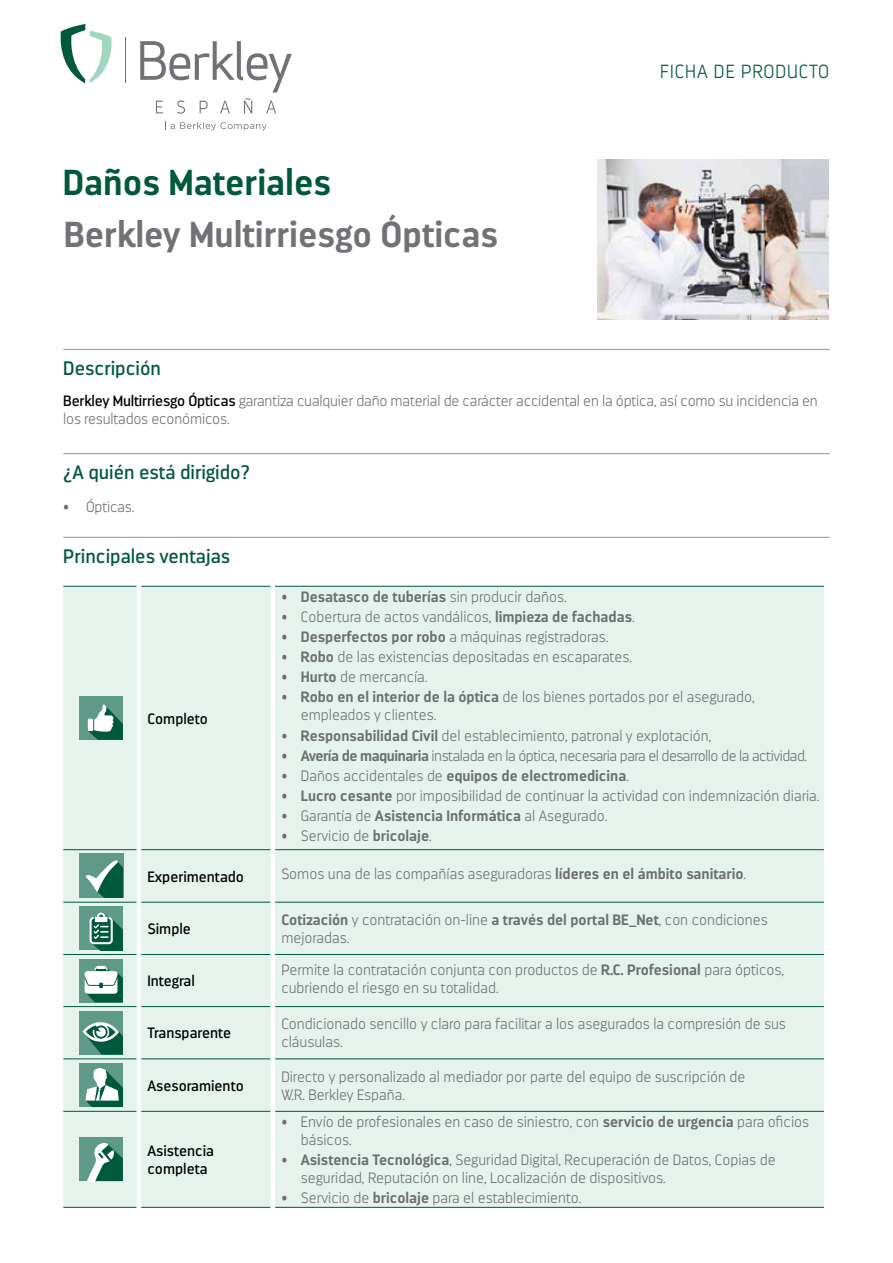
<style>
.page{position:relative;width:893px;height:1263px;background:#fff}
.page>*{position:absolute;margin:0;border:0;box-sizing:border-box;transform-origin:0 0}
.t1{font:700 36px "Darwin";color:#717275}
.t2{font:700 36px "Darwin";color:#00583d}
.t3{font:19.5px "Darwin";color:#00583d}
.t4{font:200 19.05px "Darwin";letter-spacing:.05em;color:#00583d}
.t5{font:200 15px/18px "Darwin";color:#6d6e71}
.t6{font:700 15px "Darwin";color:#6d6e71}
.t7{font:15px/18px "Darwin";color:#000}
.t8{font:200 15px "Darwin";letter-spacing:-.03em;color:#6d6e71}
.s1{font-weight:400;color:#000}
.s2{font-weight:200}
.s3{font-weight:700}
</style>
<div class="page">
<hr style="left:63px;top:349px;width:767px;height:1px;background:#939598">
<hr style="left:63px;top:453px;width:767px;height:1px;background:#939598">
<hr style="left:63px;top:537px;width:767px;height:1px;background:#939598">
<div style="left:63px;top:587px;width:761px;height:620px;background:#e5f3ec"></div>
<hr style="left:63px;top:586px;width:74px;height:1px;background:#00583d">
<hr style="left:141px;top:586px;width:130px;height:1px;background:#00583d">
<hr style="left:275px;top:586px;width:549px;height:1px;background:#00583d">
<hr style="left:63px;top:849px;width:74px;height:1px;background:#00583d">
<hr style="left:141px;top:849px;width:130px;height:1px;background:#00583d">
<hr style="left:275px;top:849px;width:549px;height:1px;background:#00583d">
<hr style="left:63px;top:902px;width:74px;height:1px;background:#00583d">
<hr style="left:141px;top:902px;width:130px;height:1px;background:#00583d">
<hr style="left:275px;top:902px;width:549px;height:1px;background:#00583d">
<hr style="left:63px;top:954px;width:74px;height:1px;background:#00583d">
<hr style="left:141px;top:954px;width:130px;height:1px;background:#00583d">
<hr style="left:275px;top:954px;width:549px;height:1px;background:#00583d">
<hr style="left:63px;top:1006px;width:74px;height:1px;background:#00583d">
<hr style="left:141px;top:1006px;width:130px;height:1px;background:#00583d">
<hr style="left:275px;top:1006px;width:549px;height:1px;background:#00583d">
<hr style="left:63px;top:1058px;width:74px;height:1px;background:#00583d">
<hr style="left:63px;top:1111px;width:74px;height:1px;background:#00583d">
<hr style="left:141px;top:1058px;width:130px;height:1px;background:#00583d">
<hr style="left:141px;top:1111px;width:130px;height:1px;background:#00583d">
<hr style="left:275px;top:1058px;width:549px;height:1px;background:#00583d">
<hr style="left:275px;top:1111px;width:549px;height:1px;background:#00583d">
<hr style="left:63px;top:1207px;width:74px;height:1px;background:#00583d">
<hr style="left:141px;top:1207px;width:130px;height:1px;background:#00583d">
<hr style="left:275px;top:1207px;width:549px;height:1px;background:#00583d">
<hr style="left:137px;top:586px;width:4px;height:264px;background:#fff">
<hr style="left:271px;top:586px;width:4px;height:264px;background:#fff">
<hr style="left:137px;top:850px;width:4px;height:52px;background:#fff">
<hr style="left:271px;top:850px;width:4px;height:52px;background:#fff">
<hr style="left:137px;top:902px;width:4px;height:52px;background:#fff">
<hr style="left:271px;top:902px;width:4px;height:52px;background:#fff">
<hr style="left:137px;top:954px;width:4px;height:52px;background:#fff">
<hr style="left:271px;top:954px;width:4px;height:52px;background:#fff">
<hr style="left:137px;top:1006px;width:4px;height:53px;background:#fff">
<hr style="left:271px;top:1006px;width:4px;height:53px;background:#fff">
<hr style="left:137px;top:1059px;width:4px;height:52px;background:#fff">
<hr style="left:271px;top:1059px;width:4px;height:52px;background:#fff">
<hr style="left:137px;top:1111px;width:4px;height:96px;background:#fff">
<hr style="left:271px;top:1111px;width:4px;height:96px;background:#fff">
<div style="left:79px;top:696px;width:44px;height:44px;background:#5f9a89"></div>
<svg style="left:88px;top:705px;width:35px;height:35px"></svg>
<div style="left:79px;top:854px;width:44px;height:44px;background:#5f9a89"></div>
<svg style="left:86px;top:860px;width:37px;height:38px"></svg>
<div style="left:79px;top:906px;width:44px;height:44px;background:#5f9a89"></div>
<svg style="left:90px;top:913px;width:33px;height:37px"></svg>
<div style="left:79px;top:959px;width:44px;height:43px;background:#5f9a89"></div>
<svg style="left:85px;top:966px;width:38px;height:36px"></svg>
<div style="left:79px;top:1011px;width:44px;height:43px;background:#5f9a89"></div>
<svg style="left:83px;top:1022px;width:40px;height:32px"></svg>
<div style="left:79px;top:1063px;width:44px;height:44px;background:#5f9a89"></div>
<svg style="left:85px;top:1068px;width:38px;height:39px"></svg>
<div style="left:79px;top:1137px;width:44px;height:44px;background:#5f9a89"></div>
<svg style="left:87px;top:1143px;width:36px;height:38px"></svg>
<img style="left:597px;top:159px;width:232px;height:161px">
<svg style="left:60px;top:24px;width:52px;height:59px"></svg>
<hr style="left:125px;top:37px;width:1px;height:46px;background:#717275">
<svg style="left:140px;top:41px;width:152px;height:73px"></svg>
<svg style="left:165px;top:122px;width:102px;height:8px"></svg>
<h1 class="t2" style="left:63px;top:160px;width:270px">Daños Materiales</h1>
<h1 class="t1" style="left:64px;top:212px;width:436px">Berkley Multirriesgo Ópticas</h1>
<p class="t4" style="left:660px;top:60px;width:170px">FICHA DE PRODUCTO</p>
<h2 class="t3" style="left:63px;top:357px;width:99px">Descripción</h2>
<p class="t5" style="left:63px;top:392px;width:756px"><span class="s1">Berkley Multirriesgo Ópticas</span> garantiza cualquier daño material de carácter accidental en la óptica, así como su incidencia en los resultados económicos.</p>
<h2 class="t3" style="left:63px;top:461px;width:188px">¿A quién está dirigido?</h2>
<p class="t5" style="left:63px;top:497px;width:73px">• Ópticas.</p>
<h2 class="t3" style="left:63px;top:544px;width:168px">Principales ventajas</h2>
<p class="t7" style="left:147px;top:709px;width:62px">Completo</p>
<p class="t6" style="left:281px;top:587px;width:287px"><span class="s2">•</span> Desatasco de tuberías <span class="s2">sin producir daños.</span></p>
<p class="t5" style="left:281px;top:608px;width:355px">• Cobertura de actos vandálicos, <span class="s3">limpieza de fachadas</span>.</p>
<p class="t5" style="left:281px;top:628px;width:328px">• <span class="s3">Desperfectos por robo</span> a máquinas registradoras.</p>
<p class="t5" style="left:281px;top:648px;width:352px">• <span class="s3">Robo</span> de las existencias depositadas en escaparates.</p>
<p class="t5" style="left:281px;top:668px;width:148px">• <span class="s3">Hurto</span> de mercancía.</p>
<p class="t5" style="left:301px;top:688px;width:455px;text-indent:-20px">• <span class="s3">Robo en el interior de la óptica</span> de los bienes portados por el asegurado, empleados y clientes.</p>
<p class="t5" style="left:281px;top:726px;width:431px">• <span class="s3">Responsabilidad Civil</span> del establecimiento, patronal y explotación,</p>
<p class="t8" style="left:281px;top:747px;width:527px">• <span class="s3">Avería de maquinaria</span> instalada en la óptica, necesaria para el desarrollo de la actividad.</p>
<p class="t6" style="left:281px;top:766px;width:349px"><span class="s2">• Daños accidentales de</span> equipos de electromedicina<span class="s2">.</span></p>
<p class="t5" style="left:281px;top:787px;width:540px">• <span class="s3">Lucro cesante</span> por imposibilidad de continuar la actividad con indemnización diaria.</p>
<p class="t5" style="left:281px;top:807px;width:327px">• Garantía de <span class="s3">Asistencia Informática</span> al Asegurado.</p>
<p class="t5" style="left:281px;top:827px;width:152px">• Servicio de <span class="s3">bricolaje</span>.</p>
<p class="t7" style="left:147px;top:867px;width:98px">Experimentado</p>
<p class="t5" style="left:281px;top:865px;width:466px">Somos una de las compañías aseguradoras <span class="s3">líderes en el ámbito sanitario</span>.</p>
<p class="t7" style="left:147px;top:920px;width:45px">Simple</p>
<p class="t5" style="left:281px;top:911px;width:488px"><span class="s3">Cotización</span> y contratación on-line <span class="s3">a través del portal BE_Net</span>, con condiciones mejoradas.</p>
<p class="t7" style="left:147px;top:972px;width:49px">Integral</p>
<p class="t5" style="left:281px;top:961px;width:504px">Permite la contratación conjunta con productos de <span class="s3">R.C. Profesional</span> para ópticos, cubriendo el riesgo en su totalidad.</p>
<p class="t7" style="left:147px;top:1024px;width:85px">Transparente</p>
<p class="t5" style="left:281px;top:1015px;width:506px">Condicionado sencillo y claro para facilitar a los asegurados la compresión de sus cláusulas.</p>
<p class="t7" style="left:147px;top:1076px;width:98px">Asesoramiento</p>
<p class="t5" style="left:281px;top:1068px;width:466px">Directo y personalizado al mediador por parte del equipo de suscripción de<br>W.R. Berkley España.</p>
<p class="t7" style="left:147px;top:1142px;width:68px">Asistencia completa</p>
<p class="t5" style="left:301px;top:1113px;width:510px;text-indent:-20px">• Envío de profesionales en caso de siniestro, con <span class="s3">servicio de urgencia</span> para oficios básicos.</p>
<p class="t5" style="left:301px;top:1151px;width:476px;text-indent:-20px">• <span class="s3">Asistencia Tecnológica</span>, Seguridad Digital, Recuperación de Datos, Copias de seguridad, Reputación on line, Localización de dispositivos.</p>
<p class="t5" style="left:281px;top:1189px;width:302px">• Servicio de <span class="s3">bricolaje</span> para el establecimiento.</p>
</div>
